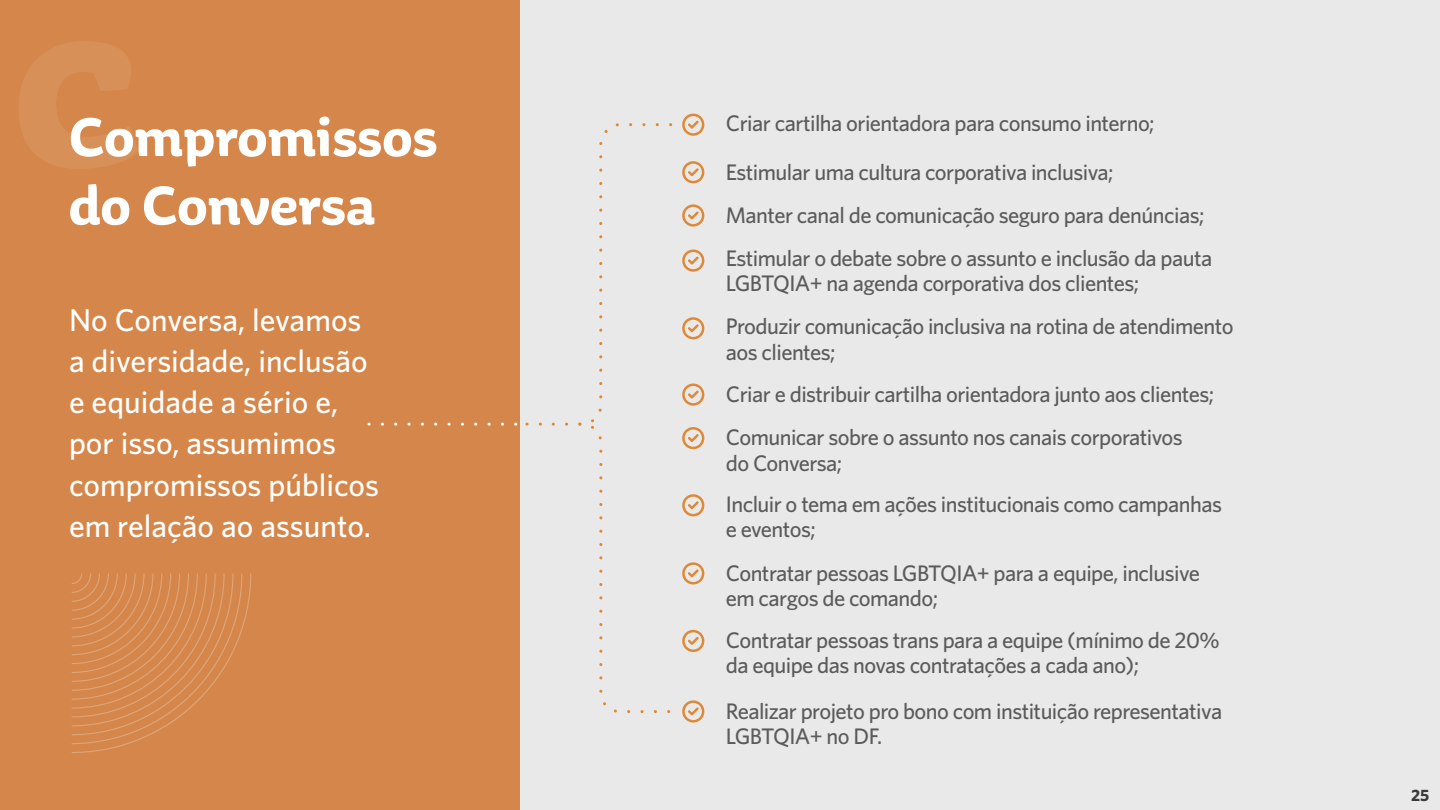
<style>
.page{position:relative;width:1440px;height:810px;background:#fff}
.page>*{position:absolute;margin:0;border:0;box-sizing:border-box;transform-origin:0 0}
.t1{font:700 57px/68.4px "Aniuk";color:#fff}
.t2{font:500 31.5px/41.2px "Whitney";color:#fff}
.t3{font:500 22.5px/25.5px "Whitney";letter-spacing:-.025em;color:#5b5b5b}
.t4{font:700 16.5px "Whitney";color:#3a3a3a}
</style>
<div class="page">
<div style="left:0;top:0;width:521px;height:810px;background:#d5874b"></div>
<div style="left:521px;top:0;width:919px;height:810px;background:#e9e9e9"></div>
<svg style="left:19px;top:41px;width:119px;height:128px"></svg>
<svg style="left:369px;top:423px;width:147px;height:3px"></svg>
<svg style="left:527px;top:114px;width:177px;height:609px"></svg>
<svg style="left:72px;top:574px;width:179px;height:179px"></svg>
<h1 class="t1" style="left:69px;top:103px;width:370px">Compromissos do Conversa</h1>
<h2 class="t2" style="left:69px;top:298px;width:312px">No Conversa, levamos a diversidade, inclusão e equidade a sério e, por isso, assumimos compromissos públicos em relação ao assunto.</h2>
<p class="t3" style="left:726px;top:99px;width:430px;line-height:48.3px">Criar cartilha orientadora para consumo interno;<br>Estimular uma cultura corporativa inclusiva;</p>
<p class="t3" style="left:726px;top:202px;width:480px">Manter canal de comunicação seguro para denúncias;</p>
<p class="t3" style="left:726px;top:245px;width:488px">Estimular o debate sobre o assunto e inclusão da pauta<br>LGBTQIA+ na agenda corporativa dos clientes;</p>
<p class="t3" style="left:726px;top:313px;width:509px">Produzir comunicação inclusiva na rotina de atendimento aos clientes;</p>
<p class="t3" style="left:726px;top:372px;width:490px;line-height:43.3px">Criar e distribuir cartilha orientadora junto aos clientes;<br>Comunicar sobre o assunto nos canais corporativos</p>
<p class="t3" style="left:726px;top:442px;width:498px;line-height:41px">do Conversa;<br>Incluir o tema em ações institucionais como campanhas</p>
<p class="t3" style="left:726px;top:507px;width:476px;line-height:43.3px">e eventos;<br>Contratar pessoas LGBTQIA+ para a equipe, inclusive</p>
<p class="t3" style="left:726px;top:577px;width:495px;line-height:41.7px">em cargos de comando;<br>Contratar pessoas trans para a equipe (mínimo de 20%</p>
<p class="t3" style="left:726px;top:642px;width:498px;line-height:45.5px">da equipe das novas contratações a cada ano);<br>Realizar projeto pro bono com instituição representativa</p>
<p class="t3" style="left:726px;top:723px;width:158px">LGBTQIA+ no DF.</p>
<p class="t4" style="left:1411px;top:786px;width:20px">25</p>
</div>
